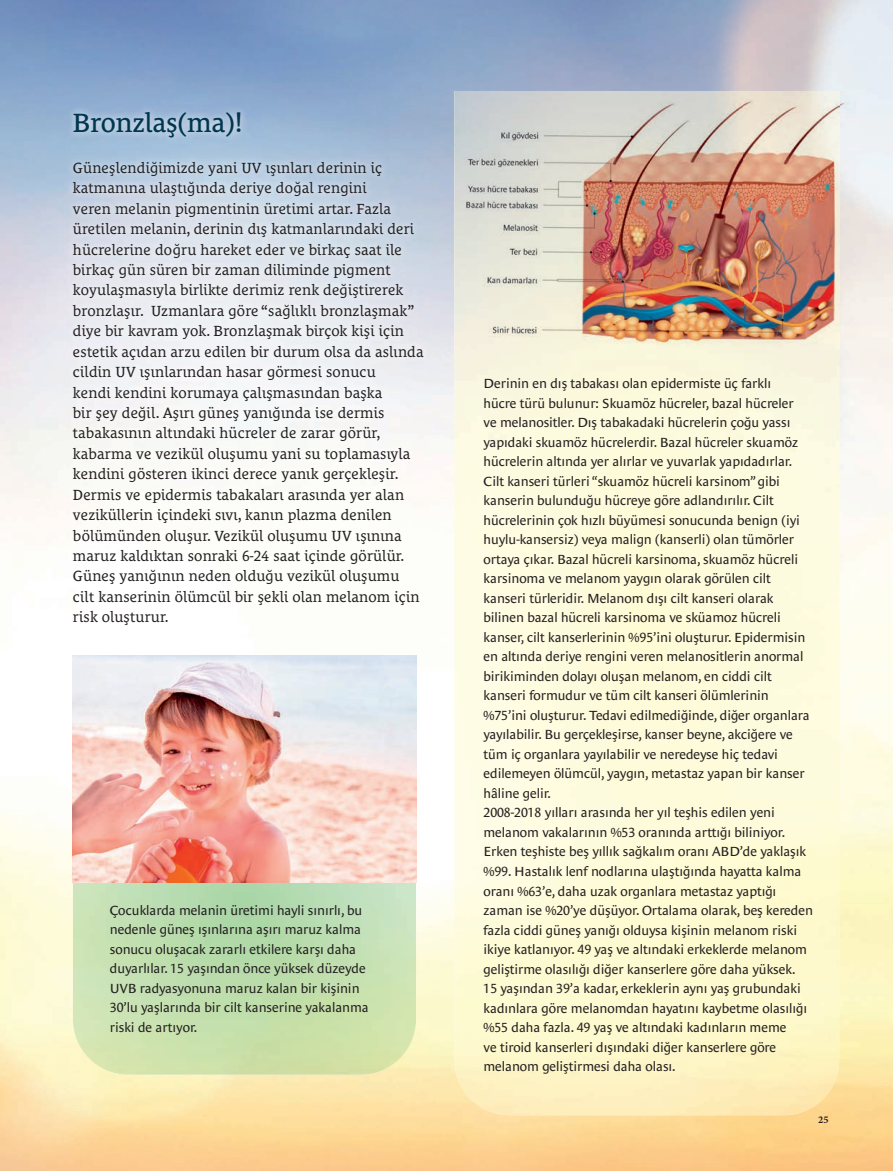
<style>
.page{position:relative;width:893px;height:1171px;background:#fff}
.page>*{position:absolute;margin:0;border:0;box-sizing:border-box;transform-origin:0 0}
.t1{font:27px "Le Monde Courrier Pro";letter-spacing:-.005em;color:#00374e}
.t2{font:15px/20.4px "Le Monde Courrier Pro";letter-spacing:.01em;color:#231f20}
.t3{font:13.5px/19.5px "Le Monde Sans Pro";letter-spacing:-.005em;color:#231f20}
.t4{font:700 10.35px "Minion Pro";color:#231f20}
</style>
<div class="page">
<img style="left:0;top:0;width:893px;height:1170px">
<img style="left:66px;top:105px;width:364px;height:527px">
<img style="left:454px;top:144px;width:48px;height:971px">
<img style="left:502px;top:349px;width:337px;height:766px">
<img style="left:73px;top:882px;width:343px;height:192px">
<img style="left:455px;top:91px;width:404px;height:258px">
<img style="left:73px;top:655px;width:343px;height:227px">
<h1 class="t1" style="left:73px;top:111px;width:172px">Bronzlaş(ma)!</h1>
<p class="t2" style="left:73px;top:158px;width:352px">Güneşlendiğimizde yani UV ışınları derinin iç katmanına ulaştığında deriye doğal rengini<br>veren melanin pigmentinin üretimi artar. Fazla üretilen melanin, derinin dış katmanlarındaki deri hücrelerine doğru hareket eder ve birkaç saat ile birkaç gün süren bir zaman diliminde pigment koyulaşmasıyla birlikte derimiz renk değiştirerek bronzlaşır. Uzmanlara göre “sağlıklı bronzlaşmak” diye bir kavram yok. Bronzlaşmak birçok kişi için estetik açıdan arzu edilen bir durum olsa da aslında cildin UV ışınlarından hasar görmesi sonucu<br>kendi kendini korumaya çalışmasından başka<br>bir şey değil. Aşırı güneş yanığında ise dermis tabakasının altındaki hücreler de zarar görür, kabarma ve vezikül oluşumu yani su toplamasıyla kendini gösteren ikinci derece yanık gerçekleşir.<br>Dermis ve epidermis tabakaları arasında yer alan veziküllerin içindeki sıvı, kanın plazma denilen bölümünden oluşur. Vezikül oluşumu UV ışınına maruz kaldıktan sonraki 6-24 saat içinde görülür.<br>Güneş yanığının neden olduğu vezikül oluşumu cilt kanserinin ölümcül bir şekli olan melanom için risk oluşturur.</p>
<p class="t3" style="left:110px;top:901px;width:260px">Çocuklarda melanin üretimi hayli sınırlı, bu nedenle güneş ışınlarına aşırı maruz kalma sonucu oluşacak zararlı etkilere karşı daha duyarlılar. 15 yaşından önce yüksek düzeyde UVB radyasyonuna maruz kalan bir kişinin 30’lu yaşlarında bir cilt kanserine yakalanma riski de artıyor.</p>
<p class="t3" style="left:483px;top:375px;width:331px">Derinin en dış tabakası olan epidermiste üç farklı<br>hücre türü bulunur: Skuamöz hücreler, bazal hücreler<br>ve melanositler. Dış tabakadaki hücrelerin çoğu yassı yapıdaki skuamöz hücrelerdir. Bazal hücreler skuamöz hücrelerin altında yer alırlar ve yuvarlak yapıdadırlar.<br>Cilt kanseri türleri “skuamöz hücreli karsinom” gibi kanserin bulunduğu hücreye göre adlandırılır. Cilt hücrelerinin çok hızlı büyümesi sonucunda benign (iyi huylu-kansersiz) veya malign (kanserli) olan tümörler ortaya çıkar. Bazal hücreli karsinoma, skuamöz hücreli karsinoma ve melanom yaygın olarak görülen cilt kanseri türleridir. Melanom dışı cilt kanseri olarak bilinen bazal hücreli karsinoma ve sküamoz hücreli kanser, cilt kanserlerinin %95’ini oluşturur. Epidermisin en altında deriye rengini veren melanositlerin anormal birikiminden dolayı oluşan melanom, en ciddi cilt kanseri formudur ve tüm cilt kanseri ölümlerinin %75’ini oluşturur. Tedavi edilmediğinde, diğer organlara yayılabilir. Bu gerçekleşirse, kanser beyne, akciğere ve tüm iç organlara yayılabilir ve neredeyse hiç tedavi edilemeyen ölümcül, yaygın, metastaz yapan bir kanser hâline gelir.<br>2008-2018 yılları arasında her yıl teşhis edilen yeni melanom vakalarının %53 oranında arttığı biliniyor.<br>Erken teşhiste beş yıllık sağkalım oranı ABD’de yaklaşık %99. Hastalık lenf nodlarına ulaştığında hayatta kalma oranı %63’e, daha uzak organlara metastaz yaptığı zaman ise %20’ye düşüyor. Ortalama olarak, beş kereden fazla ciddi güneş yanığı olduysa kişinin melanom riski ikiye katlanıyor. 49 yaş ve altındaki erkeklerde melanom geliştirme olasılığı diğer kanserlere göre daha yüksek.<br>15 yaşından 39’a kadar, erkeklerin aynı yaş grubundaki kadınlara göre melanomdan hayatını kaybetme olasılığı %55 daha fazla. 49 yaş ve altındaki kadınların meme<br>ve tiroid kanserleri dışındaki diğer kanserlere göre melanom geliştirmesi daha olası.</p>
<p class="t4" style="left:818px;top:1112px;width:12px">25</p>
</div>
